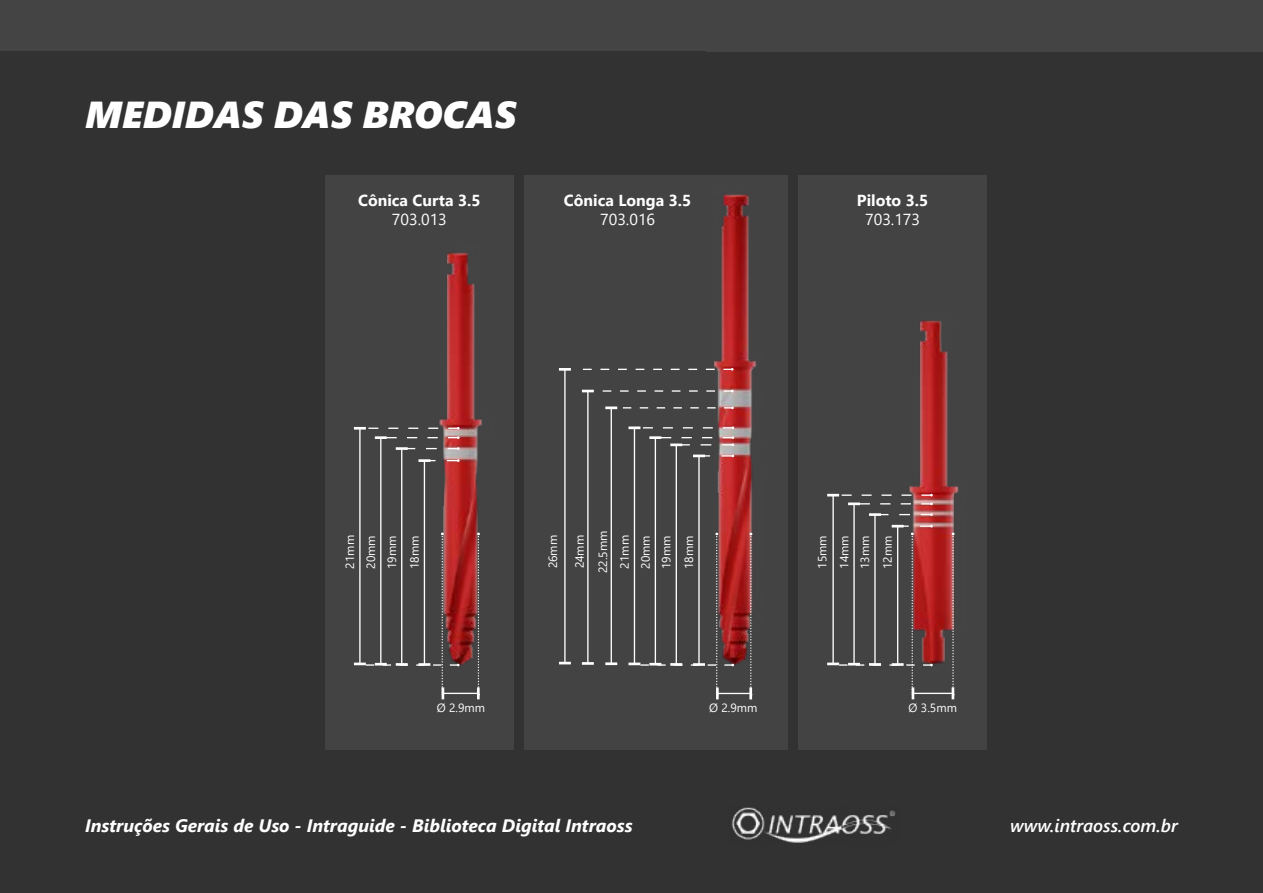
<style>
.page{position:relative;width:1263px;height:893px;background:#333232}
.page>*{position:absolute;margin:0;border:0;box-sizing:border-box;transform-origin:0 0}
.t1{font:italic 37.5px "Segoe UI Black";color:#fff}
.t2{font:italic 700 18px "Segoe UI";color:#fff}
.t3{font:italic 600 18px "Segoe UI";color:#fff}
.t4{font:700 15.9px "Segoe UI";color:#fff}
.t5{font:15.9px "Segoe UI";color:#fff}
.t6{font:12px/20.9px "Segoe UI";color:#fff;text-align:justify}
</style>
<div class="page">
<div style="left:0;top:0;width:1263px;height:51px;background:#454444"></div>
<img style="left:731px;top:807px;width:164px;height:36px">
<img style="left:325px;top:176px;width:188px;height:574px">
<hr style="left:424px;top:461px;width:1px;height:203px;background:#fff">
<svg style="left:418px;top:459px;width:42px;height:3px"></svg>
<hr style="left:401px;top:449px;width:1px;height:215px;background:#fff">
<svg style="left:396px;top:447px;width:64px;height:3px"></svg>
<hr style="left:380px;top:438px;width:1px;height:226px;background:#fff">
<svg style="left:375px;top:436px;width:85px;height:3px"></svg>
<hr style="left:359px;top:428px;width:2px;height:236px;background:#fff">
<svg style="left:354px;top:427px;width:106px;height:3px"></svg>
<hr style="left:443px;top:693px;width:35px;height:1px;background:#fff">
<svg style="left:477px;top:533px;width:3px;height:166px"></svg>
<svg style="left:354px;top:532px;width:106px;height:167px;background:#5a4b4b"></svg>
<img style="left:798px;top:181px;width:189px;height:569px">
<hr style="left:874px;top:515px;width:2px;height:149px;background:#fff">
<svg style="left:869px;top:513px;width:64px;height:3px"></svg>
<hr style="left:853px;top:504px;width:2px;height:160px;background:#fff">
<svg style="left:848px;top:502px;width:85px;height:3px"></svg>
<hr style="left:832px;top:495px;width:2px;height:169px;background:#fff">
<svg style="left:827px;top:494px;width:106px;height:2px"></svg>
<hr style="left:913px;top:693px;width:40px;height:1px;background:#fff">
<svg style="left:952px;top:533px;width:2px;height:166px"></svg>
<svg style="left:827px;top:525px;width:106px;height:174px;background:#5e4b4b"></svg>
<img style="left:524px;top:176px;width:264px;height:574px">
<hr style="left:698px;top:456px;width:2px;height:208px;background:#fff">
<svg style="left:693px;top:455px;width:41px;height:2px"></svg>
<hr style="left:676px;top:445px;width:1px;height:219px;background:#fff">
<hr style="left:655px;top:438px;width:1px;height:226px;background:#fff">
<svg style="left:649px;top:436px;width:85px;height:10px"></svg>
<hr style="left:634px;top:428px;width:1px;height:236px;background:#fff">
<svg style="left:628px;top:426px;width:106px;height:3px"></svg>
<hr style="left:717px;top:693px;width:34px;height:1px;background:#fff">
<svg style="left:749px;top:533px;width:3px;height:166px"></svg>
<svg style="left:628px;top:533px;width:106px;height:166px;background:#594b4b"></svg>
<hr style="left:611px;top:408px;width:1px;height:256px;background:#fff">
<svg style="left:605px;top:662px;width:12px;height:3px"></svg>
<svg style="left:605px;top:406px;width:12px;height:3px"></svg>
<svg style="left:623px;top:406px;width:111px;height:3px"></svg>
<hr style="left:587px;top:391px;width:1px;height:272px;background:#fff">
<svg style="left:582px;top:662px;width:12px;height:3px"></svg>
<svg style="left:582px;top:390px;width:12px;height:2px"></svg>
<svg style="left:603px;top:390px;width:131px;height:2px"></svg>
<hr style="left:564px;top:369px;width:2px;height:294px;background:#fff">
<svg style="left:559px;top:662px;width:12px;height:2px"></svg>
<svg style="left:559px;top:368px;width:12px;height:3px"></svg>
<svg style="left:583px;top:368px;width:151px;height:3px"></svg>
<h1 class="t1" style="left:85px;top:86px;width:433px">MEDIDAS DAS BROCAS</h1>
<h3 class="t4" style="left:358px;top:185px;width:124px">Cônica Curta 3.5</h3>
<h3 class="t5" style="left:392px;top:204px;width:56px">703.013</h3>
<h3 class="t4" style="left:564px;top:185px;width:129px">Cônica Longa 3.5</h3>
<h3 class="t5" style="left:600px;top:204px;width:56px">703.016</h3>
<h3 class="t4" style="left:857px;top:185px;width:73px">Piloto 3.5</h3>
<h3 class="t5" style="left:865px;top:204px;width:56px">703.173</h3>
<p class="t6" style="left:338px;top:569px;width:35px;rotate:-90deg">21mm 20mm 19mm</p>
<p class="t6" style="left:403px;top:569px;width:35px;rotate:-90deg">18mm</p>
<p class="t6" style="left:437px;top:696px;width:50px">Ø 2.9mm</p>
<p class="t6" style="left:541px;top:568px;width:35px;rotate:-90deg">26mm</p>
<p class="t6" style="left:567px;top:573px;width:44px;line-height:23.4px;text-align:center;rotate:-90deg">24mm<br>22.5mm</p>
<p class="t6" style="left:613px;top:569px;width:35px;rotate:-90deg">21mm 20mm 19mm</p>
<p class="t6" style="left:677px;top:569px;width:35px;rotate:-90deg">18mm</p>
<p class="t6" style="left:709px;top:696px;width:50px">Ø 2.9mm</p>
<p class="t6" style="left:810px;top:569px;width:35px;line-height:21.5px;rotate:-90deg">15mm 14mm 13mm</p>
<p class="t6" style="left:876px;top:569px;width:35px;rotate:-90deg">12mm</p>
<p class="t6" style="left:909px;top:696px;width:50px">Ø 3.5mm</p>
<h2 class="t2" style="left:85px;top:808px;width:549px">Instruções Gerais de Uso - Intraguide - Biblioteca Digital Intraoss</h2>
<h2 class="t3" style="left:1010px;top:808px;width:169px">www.intraoss.com.br</h2>
</div>
